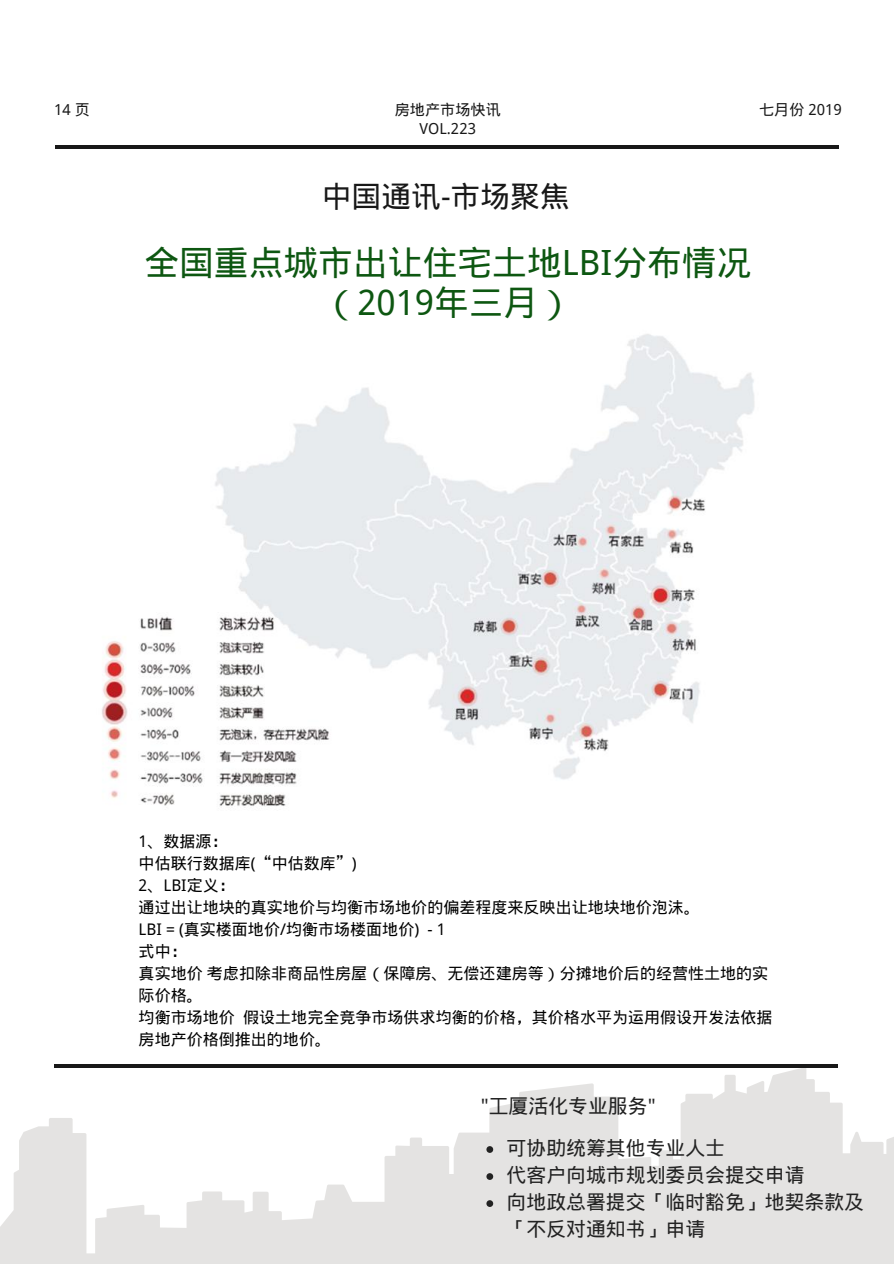
<style>
.page{position:relative;width:894px;height:1264px;background:#fff}
.page>*{position:absolute;margin:0;border:0;box-sizing:border-box;transform-origin:0 0}
.t1{font:34.8px/40.5px "Wen Quan Yi Micro Hei";color:#0d5711;text-align:center}
.t2{font:29.85px "Wen Quan Yi Micro Hei";color:#181818}
.t3{font:19.8px/27px "Wen Quan Yi Micro Hei";color:#222}
.t4{font:16.05px/22px "Wen Quan Yi Micro Hei";color:#000}
.t5{font:15.15px "Wen Quan Yi Micro Hei";color:#181818}
</style>
<div class="page">
<hr style="left:55px;top:146px;width:783px;height:3px;background:#181818">
<svg style="left:54px;top:1067px;width:784px;height:4px"></svg>
<svg style="left:0;top:1071px;width:893px;height:192px;fill:#e4e3e2"></svg>
<hr style="left:54px;top:1064px;width:783px;height:3px;background:#181818">
<svg style="left:486px;top:1146px;width:7px;height:6px"></svg>
<svg style="left:486px;top:1173px;width:7px;height:6px"></svg>
<svg style="left:486px;top:1200px;width:7px;height:6px"></svg>
<img style="left:102px;top:334px;width:653px;height:472px">
<p class="t5" style="left:54px;top:101px;width:37px">14 页</p>
<p class="t5" style="left:395px;top:100px;width:107px">房地产市场快讯</p>
<p class="t5" style="left:758px;top:100px;width:84px">七月份 2019</p>
<p class="t5" style="left:419px;top:120px;width:58px">VOL.223</p>
<h2 class="t2" style="left:321px;top:179px;width:250px">中国通讯-市场聚焦</h2>
<h1 class="t1" style="left:144px;top:242px;width:608px">全国重点城市出让住宅土地LBI分布情况（2019年三月）</h1>
<p class="t4" style="left:139px;top:829px;width:635px">1、数据源：<br>中估联行数据库(“中估数库”)<br>2、LBI定义：<br>通过出让地块的真实地价与均衡市场地价的偏差程度来反映出让地块地价泡沫。<br>LBI = (真实楼面地价/均衡市场楼面地价) - 1<br>式中：<br>真实地价 考虑扣除非商品性房屋（保障房、无偿还建房等）分摊地价后的经营性土地的实际价格。<br>均衡市场地价 假设土地完全竞争市场供求均衡的价格，其价格水平为运用假设开发法依据房地产价格倒推出的地价。</p>
<p class="t3" style="left:506px;top:1084px;width:220px;line-height:42.5px;text-indent:-26px">"工厦活化专业服务"<br>可协助统筹其他专业人士</p>
<p class="t3" style="left:506px;top:1161px;width:359px">代客户向城市规划委员会提交申请<br>向地政总署提交「临时豁免」地契条款及「不反对通知书」申请</p>
</div>
